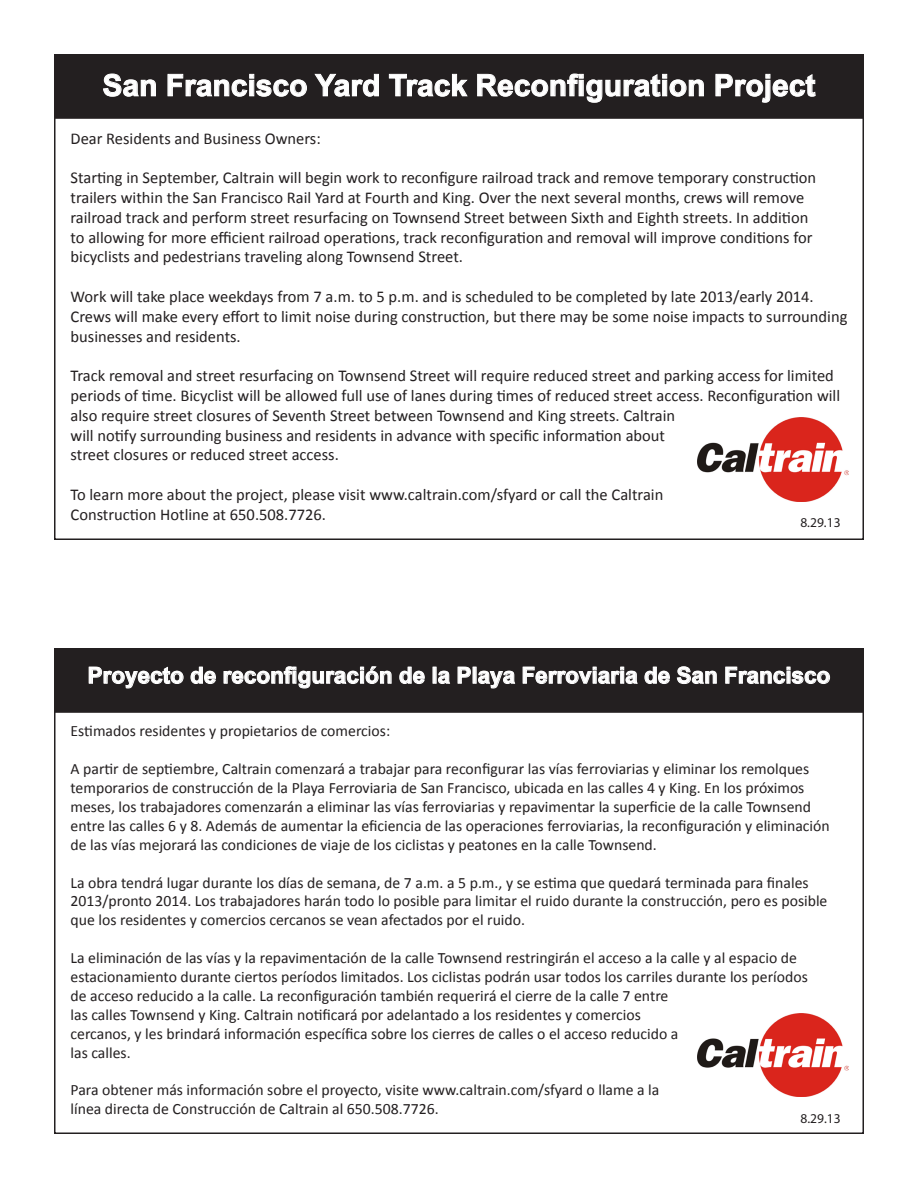
<style>
.page{position:relative;width:918px;height:1188px;background:#fff}
.page>*{position:absolute;margin:0;border:0;box-sizing:border-box;transform-origin:0 0}
.t1{font:700 30px "Arial";color:#fff}
.t2{font:700 22.5px "Arial";color:#fff}
.Body_1{font:16.5px/19.8px "Calibri";color:#231f20}
.Body_1-2{font:15.75px/18.9px "Calibri";color:#231f20}
.t3{font:13.5px "Myriad Pro";color:#231f20}
</style>
<div class="page">
<img style="left:698px;top:417px;width:150px;height:84px">
<div style="left:55px;top:55px;width:808px;height:63px;background:#231f20"></div>
<div style="left:54px;top:54px;width:810px;height:65px;border:2px solid #231f20"></div>
<img style="left:698px;top:1013px;width:150px;height:84px">
<div style="left:55px;top:649px;width:808px;height:63px;background:#231f20"></div>
<div style="left:54px;top:648px;width:810px;height:65px;border:2px solid #231f20"></div>
<svg style="left:103px;top:73px;width:53px;height:24px"></svg>
<svg style="left:167px;top:74px;width:140px;height:23px"></svg>
<svg style="left:315px;top:74px;width:64px;height:23px"></svg>
<svg style="left:389px;top:74px;width:79px;height:23px"></svg>
<svg style="left:477px;top:73px;width:227px;height:30px"></svg>
<svg style="left:715px;top:74px;width:101px;height:29px"></svg>
<svg style="left:88px;top:666px;width:96px;height:23px"></svg>
<svg style="left:190px;top:666px;width:26px;height:18px"></svg>
<svg style="left:223px;top:666px;width:169px;height:23px"></svg>
<svg style="left:399px;top:666px;width:26px;height:18px"></svg>
<svg style="left:438px;top:671px;width:12px;height:13px"></svg>
<svg style="left:457px;top:666px;width:14px;height:18px"></svg>
<svg style="left:478px;top:671px;width:37px;height:18px"></svg>
<svg style="left:522px;top:666px;width:116px;height:18px"></svg>
<svg style="left:644px;top:666px;width:26px;height:18px"></svg>
<svg style="left:677px;top:666px;width:40px;height:18px"></svg>
<svg style="left:725px;top:666px;width:105px;height:18px"></svg>
<p class="t1" style="left:102px;top:65px;width:715px">San Francisco Yard Track Reconfiguration Project</p>
<p class="Body_1" style="left:71px;top:128px;width:252px">Dear Residents and Business Owners:</p>
<p class="Body_1" style="left:71px;top:168px;width:747px">Starting in September, Caltrain will begin work to reconfigure railroad track and remove temporary construction trailers within the San Francisco Rail Yard at Fourth and King. Over the next several months, crews will remove railroad track and perform street resurfacing on Townsend Street between Sixth and Eighth streets. In addition to allowing for more efficient railroad operations, track reconfiguration and removal will improve conditions for bicyclists and pedestrians traveling along Townsend Street.</p>
<p class="Body_1" style="left:71px;top:287px;width:778px">Work will take place weekdays from 7 a.m. to 5 p.m. and is scheduled to be completed by late 2013/early 2014.<br>Crews will make every effort to limit noise during construction, but there may be some noise impacts to surrounding businesses and residents.</p>
<p class="Body_1" style="left:71px;top:366px;width:771px">Track removal and street resurfacing on Townsend Street will require reduced street and parking access for limited periods of time. Bicyclist will be allowed full use of lanes during times of reduced street access. Reconfiguration will also require street closures of Seventh Street between Townsend and King streets. Caltrain<br>will notify surrounding business and residents in advance with specific information about<br>street closures or reduced street access.</p>
<p class="Body_1" style="left:71px;top:485px;width:594px">To learn more about the project, please visit www.caltrain.com/sfyard or call the Caltrain<br>Construction Hotline at 650.508.7726.</p>
<p class="t3" style="left:800px;top:514px;width:42px">8.29.13</p>
<p class="t2" style="left:88px;top:660px;width:744px">Proyecto de reconfiguración de la Playa Ferroviaria de San Francisco</p>
<p class="Body_1-2" style="left:71px;top:722px;width:321px">Estimados residentes y propietarios de comercios:</p>
<p class="Body_1-2" style="left:71px;top:760px;width:761px">A partir de septiembre, Caltrain comenzará a trabajar para reconfigurar las vías ferroviarias y eliminar los remolques temporarios de construcción de la Playa Ferroviaria de San Francisco, ubicada en las calles 4 y King. En los próximos meses, los trabajadores comenzarán a eliminar las vías ferroviarias y repavimentar la superficie de la calle Townsend entre las calles 6 y 8. Además de aumentar la eficiencia de las operaciones ferroviarias, la reconfiguración y eliminación de las vías mejorará las condiciones de viaje de los ciclistas y peatones en la calle Townsend.</p>
<p class="Body_1-2" style="left:71px;top:873px;width:758px">La obra tendrá lugar durante los días de semana, de 7 a.m. a 5 p.m., y se estima que quedará terminada para finales<br>2013/pronto 2014. Los trabajadores harán todo lo posible para limitar el ruido durante la construcción, pero es posible que los residentes y comercios cercanos se vean afectados por el ruido.</p>
<p class="Body_1-2" style="left:71px;top:949px;width:739px">La eliminación de las vías y la repavimentación de la calle Townsend restringirán el acceso a la calle y al espacio de estacionamiento durante ciertos períodos limitados. Los ciclistas podrán usar todos los carriles durante los períodos de acceso reducido a la calle. La reconfiguración también requerirá el cierre de la calle 7 entre<br>las calles Townsend y King. Caltrain notificará por adelantado a los residentes y comercios<br>cercanos, y les brindará información específica sobre los cierres de calles o el acceso reducido a<br>las calles.</p>
<p class="Body_1-2" style="left:71px;top:1081px;width:590px">Para obtener más información sobre el proyecto, visite www.caltrain.com/sfyard o llame a la línea directa de Construcción de Caltrain al 650.508.7726.</p>
<p class="t3" style="left:801px;top:1110px;width:42px">8.29.13</p>
</div>
